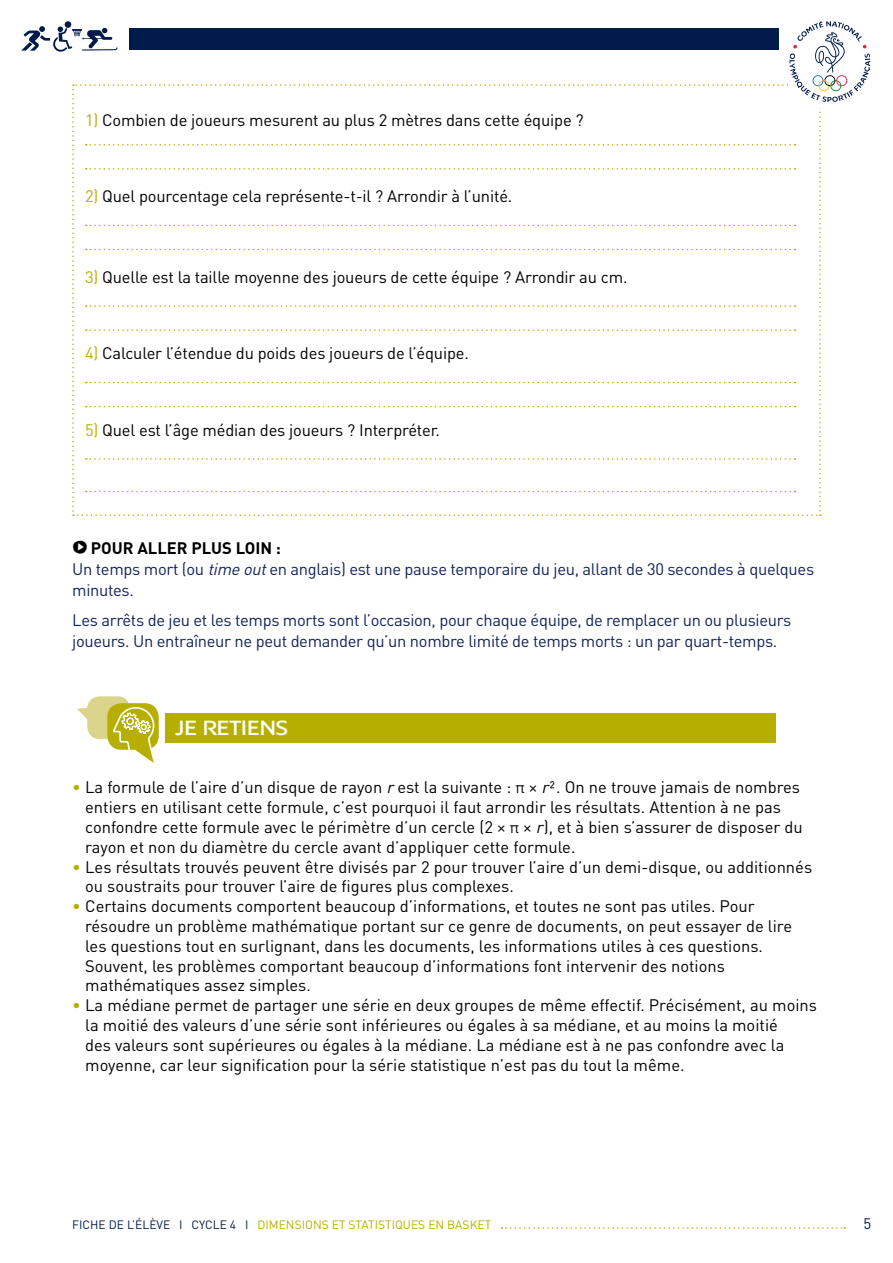
<style>
.page{position:relative;width:893px;height:1263px;background:#fff}
.page>*{position:absolute;margin:0;border:0;box-sizing:border-box;transform-origin:0 0}
.t1{font:500 22.5px "Franceolympique";color:#fff}
.t2{font:16.5px/19.8px "DIN";color:#000}
.t3{font:16.5px/21px "DIN";letter-spacing:-.02em;color:#13235a}
.t4{font:15px "DIN";color:#001b4a}
.t5{font:12px "DIN";color:#b6af00}
.s1{color:#b6af00}
.s2{font-family:"Ale Signs Black LL";font-size:24px;color:#000}
.s3{font-weight:700;color:#000}
.s4{font-style:italic}
.s5{font-family:"Avenir"}
.s6{color:#001b4a}
</style>
<div class="page">
<svg style="left:21px;top:21px;width:849px;height:495px"></svg>
<svg style="left:501px;top:1227px;width:344px;height:2px"></svg>
<div style="left:165px;top:713px;width:611px;height:29px;background:#b6af00"></div>
<div style="left:87px;top:696px;width:43px;height:43px;background:#dbd58b;border-radius:13px"></div>
<svg style="left:77px;top:708px;width:11px;height:18px"></svg>
<div style="left:107px;top:703px;width:52px;height:47px;background:#b6af00;border-radius:14px"></div>
<svg style="left:111px;top:706px;width:44px;height:57px"></svg>
<p class="t2" style="left:85px;top:110px;width:500px"><span class="s1">1)</span> Combien de joueurs mesurent au plus 2 mètres dans cette équipe ?</p>
<p class="t2" style="left:85px;top:186px;width:429px"><span class="s1">2)</span> Quel pourcentage cela représente-t-il ? Arrondir à l’unité.</p>
<p class="t2" style="left:85px;top:267px;width:544px"><span class="s1">3)</span> Quelle est la taille moyenne des joueurs de cette équipe ? Arrondir au cm.</p>
<p class="t2" style="left:85px;top:343px;width:385px"><span class="s1">4)</span> Calculer l’étendue du poids des joueurs de l’équipe.</p>
<p class="t2" style="left:85px;top:419px;width:356px"><span class="s1">5)</span> Quel est l’âge médian des joueurs ? Interpréter.</p>
<p class="t3" style="left:72px;top:537px;width:743px"><span class="s2">b</span> <span class="s3">POUR ALLER PLUS LOIN :<br></span>Un temps mort (ou <span class="s4">timeout</span>en anglais) est une pause temporaire du jeu, allant de 30 secondes à quelques minutes.</p>
<p class="t3" style="left:72px;top:609px;width:721px">Les arrêts de jeu et les temps morts sont l’occasion, pour chaque équipe, de remplacer un ou plusieurs joueurs. Un entraîneur ne peut demander qu’un nombre limité de temps morts : un par quart-temps.</p>
<h1 class="t1" style="left:175px;top:715px;width:115px">JE RETIENS</h1>
<p class="t2" style="left:85px;top:777px;width:719px;text-indent:-13px"><span class="s1">•</span> La formule de l’aire d’un disque de rayon <span class="s4">r</span>est la suivante : <span class="s5">π</span> × <span class="s4">r</span>². On ne trouve jamais de nombres entiers en utilisant cette formule, c’est pourquoi il faut arrondir les résultats. Attention à ne pas confondre cette formule avec le périmètre d’un cercle (2 × <span class="s5">π</span> × <span class="s4">r</span>), et à bien s’assurer de disposer du rayon et non du diamètre du cercle avant d’appliquer cette formule.</p>
<p class="t2" style="left:85px;top:856px;width:728px;text-indent:-13px"><span class="s1">•</span> Les résultats trouvés peuvent être divisés par 2 pour trouver l’aire d’un demi-disque, ou additionnés ou soustraits pour trouver l’aire de figures plus complexes.</p>
<p class="t2" style="left:85px;top:896px;width:708px;text-indent:-13px"><span class="s1">•</span> Certains documents comportent beaucoup d’informations, et toutes ne sont pas utiles. Pour résoudre un problème mathématique portant sur ce genre de documents, on peut essayer de lire les questions tout en surlignant, dans les documents, les informations utiles à ces questions.<br>Souvent, les problèmes comportant beaucoup d’informations font intervenir des notions mathématiques assez simples.</p>
<p class="t2" style="left:85px;top:995px;width:733px;text-indent:-13px"><span class="s1">•</span> La médiane permet de partager une série en deux groupes de même effectif. Précisément, au moins la moitié des valeurs d’une série sont inférieures ou égales à sa médiane, et au moins la moitié<br>des valeurs sont supérieures ou égales à la médiane. La médiane est à ne pas confondre avec la moyenne, car leur signification pour la série statistique n’est pas du tout la même.</p>
<p class="t5" style="left:72px;top:1217px;width:420px"><span class="s6">FICHE DE L’ÉLÈVE I CYCLE 4 I</span> DIMENSIONS ET STATISTIQUES EN BASKET</p>
<p class="t4" style="left:863px;top:1214px;width:9px">5</p>
</div>
